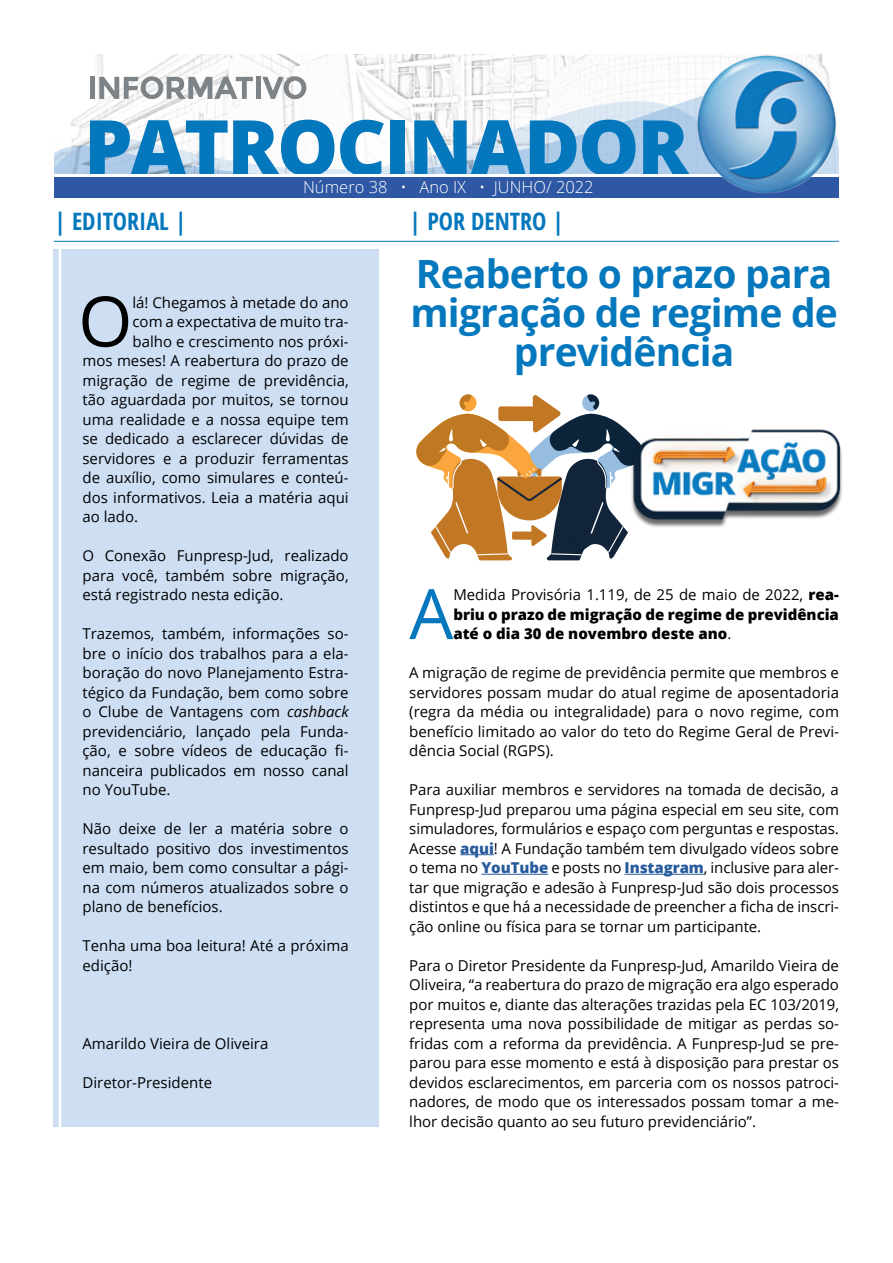
<style>
.page{position:relative;width:893px;height:1263px;background:#fff}
.page>*{position:absolute;margin:0;border:0;box-sizing:border-box;transform-origin:0 0}
.t1{font:800 77.1px "Open Sans";letter-spacing:-.03em;color:#0578bd}
.t2{font:69.6px "Open Sans";color:#000}
.t3{font:69.6px "Open Sans";color:#0578bd}
.t4{font:700 39px/39px "Open Sans";letter-spacing:-.02em;color:#0578bd;text-align:center}
.t5{font:700 condensed 24px "Open Sans";color:#0578bd}
.t6{font:300 16.5px "Open Sans";color:#fff}
.t7{font:15px/19.5px "Open Sans";color:#000;text-align:justify}
.t8{font:800 15px/19.5px "Open Sans";color:#000;text-align:justify}
.s1{font-style:italic}
.s2{font-weight:400}
.s3{font-weight:800;color:#275b9b}
</style>
<div class="page">
<img style="left:54px;top:54px;width:631px;height:120px">
<div style="left:90px;top:77px;width:5px;height:22px;background:#7d8386"></div>
<svg style="left:99px;top:76px;width:154px;height:23px"></svg>
<hr style="left:256px;top:77px;width:4px;height:22px;background:#7d8386">
<svg style="left:262px;top:76px;width:44px;height:23px"></svg>
<div style="left:54px;top:177px;width:785px;height:20px;background:#2e57a4"></div>
<img style="left:685px;top:54px;width:154px;height:140px">
<div style="left:54px;top:249px;width:325px;height:878px;background:#cedff4"></div>
<hr style="left:59px;top:246px;width:2px;height:983px;background:#fff">
<hr style="left:54px;top:241px;width:785px;height:1px;background:#0578bd">
<hr style="left:460px;top:854px;width:34px;height:1px;background:#275b9b">
<hr style="left:481px;top:874px;width:67px;height:1px;background:#275b9b">
<hr style="left:624px;top:874px;width:80px;height:1px;background:#275b9b">
<svg style="left:416px;top:394px;width:208px;height:166px"></svg>
<img style="left:621px;top:424px;width:221px;height:115px">
<h1 class="t1" style="left:84px;top:89px;width:607px">PATROCINADOR</h1>
<p class="t6" style="left:303px;top:176px;width:292px">Número 38 • Ano IX • JUNHO/ 2022</p>
<h3 class="t5" style="left:54px;top:204px;width:134px">| EDITORIAL |</h3>
<h3 class="t5" style="left:409px;top:204px;width:157px">| POR DENTRO |</h3>
<h2 class="t2" style="left:78px;top:274px;width:56px">O</h2>
<p class="t7" style="left:132px;top:292px;width:218px">lá! Chegamos à metade do ano</p>
<p class="t7" style="left:132px;top:311px;width:218px">com a expectativa de muito tra-</p>
<p class="t7" style="left:132px;top:331px;width:218px">balho e crescimento nos próxi-</p>
<p class="t7" style="left:82px;top:350px;width:268px">mos meses! A reabertura do prazo de</p>
<p class="t7" style="left:82px;top:370px;width:268px">migração de regime de previdência,</p>
<p class="t7" style="left:82px;top:389px;width:268px">tão aguardada por muitos, se tornou</p>
<p class="t7" style="left:82px;top:409px;width:268px">uma realidade e a nossa equipe tem</p>
<p class="t7" style="left:82px;top:428px;width:268px">se dedicado a esclarecer dúvidas de</p>
<p class="t7" style="left:82px;top:448px;width:268px">servidores e a produzir ferramentas</p>
<p class="t7" style="left:82px;top:467px;width:268px">de auxílio, como simulares e conteú-</p>
<p class="t7" style="left:82px;top:487px;width:268px">dos informativos. Leia a matéria aqui</p>
<p class="t7" style="left:82px;top:506px;width:57px">ao lado.</p>
<p class="t7" style="left:82px;top:545px;width:268px">O Conexão Funpresp-Jud, realizado para você, também sobre migração, está registrado nesta edição.</p>
<p class="t7" style="left:82px;top:623px;width:268px">Trazemos, também, informações so&shy;bre o início dos trabalhos para a ela&shy;boração do novo Planejamento Estra&shy;tégico da Fundação, bem como sobre o Clube de Vantagens com <span class="s1">cashback </span>previdenciário, lançado pela Funda&shy;ção, e sobre vídeos de educação fi&shy;nanceira publicados em nosso canal no YouTube.</p>
<p class="t7" style="left:82px;top:818px;width:268px">Não deixe de ler a matéria sobre o resultado positivo dos investimentos em maio, bem como consultar a pági&shy;na com números atualizados sobre o plano de benefícios.</p>
<p class="t7" style="left:82px;top:935px;width:268px">Tenha uma boa leitura! Até a próxima edição!</p>
<p class="t7" style="left:82px;top:1033px;width:187px">Amarildo Vieira de Oliveira</p>
<p class="t7" style="left:82px;top:1072px;width:131px">Diretor-Presidente</p>
<h3 class="t4" style="left:410px;top:253px;width:429px">Reaberto o prazo para migração de regime de previdência</h3>
<h2 class="t3" style="left:409px;top:566px;width:46px">A</h2>
<p class="t8" style="left:453px;top:584px;width:387px"><span class="s2">Medida Provisória 1.119, de 25 de maio de 2022,</span> rea&shy;briu o prazo de migração de regime de previdência até o dia 30 de novembro deste ano<span class="s2">.</span></p>
<p class="t7" style="left:409px;top:662px;width:431px">A migração de regime de previdência permite que membros e servidores possam mudar do atual regime de aposentadoria (regra da média ou integralidade) para o novo regime, com benefício limitado ao valor do teto do Regime Geral de Previ&shy;dência Social (RGPS).</p>
<p class="t7" style="left:409px;top:779px;width:431px">Para auxiliar membros e servidores na tomada de decisão, a Funpresp-Jud preparou uma página especial em seu site, com simuladores, formulários e espaço com perguntas e respostas.<br>Acesse <span class="s3">aqui</span>! A Fundação também tem divulgado vídeos sobre o tema no <span class="s3">YouTube</span> e posts no <span class="s3">Instagram</span>, inclusive para aler&shy;tar que migração e adesão à Funpresp-Jud são dois processos distintos e que há a necessidade de preencher a ficha de inscri&shy;ção online ou física para se tornar um participante.</p>
<p class="t7" style="left:409px;top:955px;width:431px">Para o Diretor Presidente da Funpresp-Jud, Amarildo Vieira de Oliveira, “a reabertura do prazo de migração era algo esperado por muitos e, diante das alterações trazidas pela EC 103/2019, representa uma nova possibilidade de mitigar as perdas so&shy;fridas com a reforma da previdência. A Funpresp-Jud se pre&shy;parou para esse momento e está à disposição para prestar os devidos esclarecimentos, em parceria com os nossos patroci&shy;nadores, de modo que os interessados possam tomar a me&shy;lhor decisão quanto ao seu futuro previdenciário”.</p>
</div>
